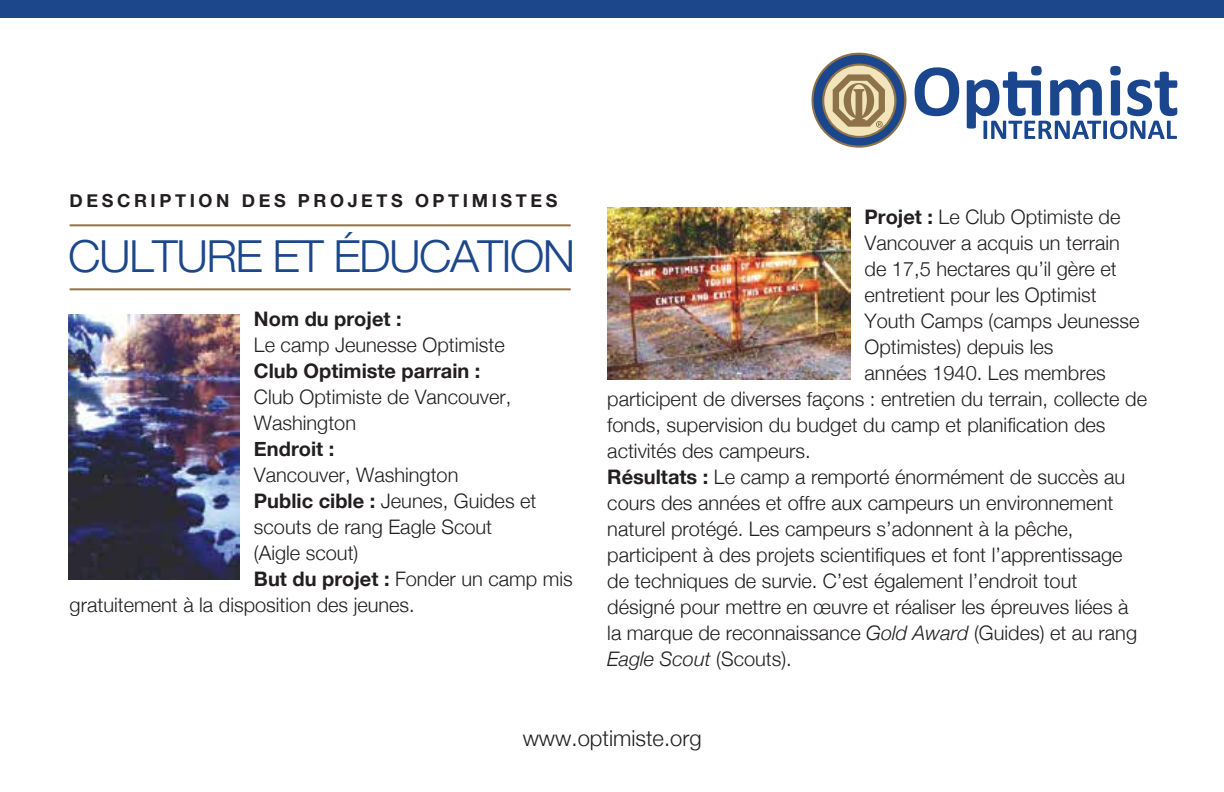
<style>
.page{position:relative;width:1224px;height:792px;background:#fff}
.page>*{position:absolute;margin:0;border:0;box-sizing:border-box;transform-origin:0 0}
.t1{font:300 44.2px "Helvetica Neue";letter-spacing:-.035em;color:#1c478a;scale:1.05 1}
.t2{font:300 22px "Helvetica Neue";color:#231f20}
.t3{font:300 20px/26px "Helvetica Neue";color:#231f20}
.t4{font:700 20px "Helvetica Neue";color:#231f20}
.t5{font:italic 300 20px "Helvetica Neue";color:#231f20}
.t6{font:700 18px "Helvetica Neue";letter-spacing:.2em;color:#231f20}
.s1{font-weight:700}
.s2{font-style:italic}
.s3{font-style:normal}
</style>
<div class="page">
<svg style="left:915px;top:67px;width:44px;height:49px"></svg>
<svg style="left:967px;top:66px;width:210px;height:73px"></svg>
<svg style="left:811px;top:53px;width:96px;height:95px"></svg>
<div style="left:0;top:0;width:1224px;height:18px;background:#1c478a"></div>
<hr style="left:70px;top:224px;width:501px;height:2px;background:#8e734a">
<hr style="left:70px;top:288px;width:501px;height:2px;background:#8e734a">
<img style="left:68px;top:314px;width:171px;height:265px">
<img style="left:607px;top:207px;width:244px;height:173px">
<p class="t6" style="left:70px;top:190px;width:489px">DESCRIPTION DES PROJETS OPTIMISTES</p>
<h1 class="t1" style="left:68px;top:229px;width:484px">CULTURE ET ÉDUCATION</h1>
<p class="t4" style="left:254px;top:307px;width:149px">Nom du projet :</p>
<p class="t3" style="left:254px;top:332px;width:252px">Le camp Jeunesse Optimiste</p>
<p class="t4" style="left:254px;top:359px;width:228px">Club Optimiste parrain :</p>
<p class="t3" style="left:254px;top:384px;width:259px">Club Optimiste de Vancouver,<br>Washington</p>
<p class="t4" style="left:254px;top:437px;width:82px">Endroit :</p>
<p class="t3" style="left:254px;top:462px;width:206px">Vancouver, Washington</p>
<p class="t3" style="left:254px;top:488px;width:284px"><span class="s1">Public cible :</span> Jeunes, Guides et</p>
<p class="t3" style="left:254px;top:514px;width:240px">scouts de rang Eagle Scout</p>
<p class="t3" style="left:254px;top:540px;width:106px">(Aigle scout)</p>
<p class="t3" style="left:254px;top:566px;width:320px"><span class="s1">But du projet :</span> Fonder un camp mis</p>
<p class="t3" style="left:70px;top:592px;width:347px">gratuitement à la disposition des jeunes.</p>
<p class="t3" style="left:865px;top:204px;width:257px"><span class="s1">Projet :</span> Le Club Optimiste de</p>
<p class="t3" style="left:865px;top:230px;width:257px">Vancouver a acquis un terrain</p>
<p class="t3" style="left:865px;top:256px;width:254px">de 17,5 hectares qu’il gère et</p>
<p class="t3" style="left:865px;top:282px;width:234px">entretient pour les Optimist</p>
<p class="t3" style="left:865px;top:308px;width:276px">Youth Camps (camps Jeunesse</p>
<p class="t3" style="left:865px;top:334px;width:190px">Optimistes) depuis les</p>
<p class="t3" style="left:865px;top:360px;width:243px">années 1940. Les membres</p>
<p class="t3" style="left:607px;top:386px;width:541px">participent de diverses façons : entretien du terrain, collecte de</p>
<p class="t3" style="left:607px;top:412px;width:500px">fonds, supervision du budget du camp et planification des</p>
<p class="t3" style="left:607px;top:438px;width:205px">activités des campeurs.</p>
<p class="t3" style="left:607px;top:464px;width:519px"><span class="s1">Résultats :</span> Le camp a remporté énormément de succès au</p>
<p class="t3" style="left:607px;top:490px;width:508px">cours des années et offre aux campeurs un environnement</p>
<p class="t3" style="left:607px;top:516px;width:468px">naturel protégé. Les campeurs s’adonnent à la pêche,</p>
<p class="t3" style="left:607px;top:542px;width:517px">participent à des projets scientifiques et font l’apprentissage</p>
<p class="t3" style="left:607px;top:568px;width:472px">de techniques de survie. C’est également l’endroit tout</p>
<p class="t3" style="left:607px;top:594px;width:523px">désigné pour mettre en œuvre et réaliser les épreuves liées à</p>
<p class="t3" style="left:607px;top:620px;width:531px">la marque de reconnaissance <span class="s2">Gold Award</span> (Guides) et au rang</p>
<p class="t5" style="left:607px;top:647px;width:186px">Eagle Scout <span class="s3">(Scouts).</span></p>
<p class="t2" style="left:523px;top:725px;width:180px">www.optimiste.org</p>
</div>
